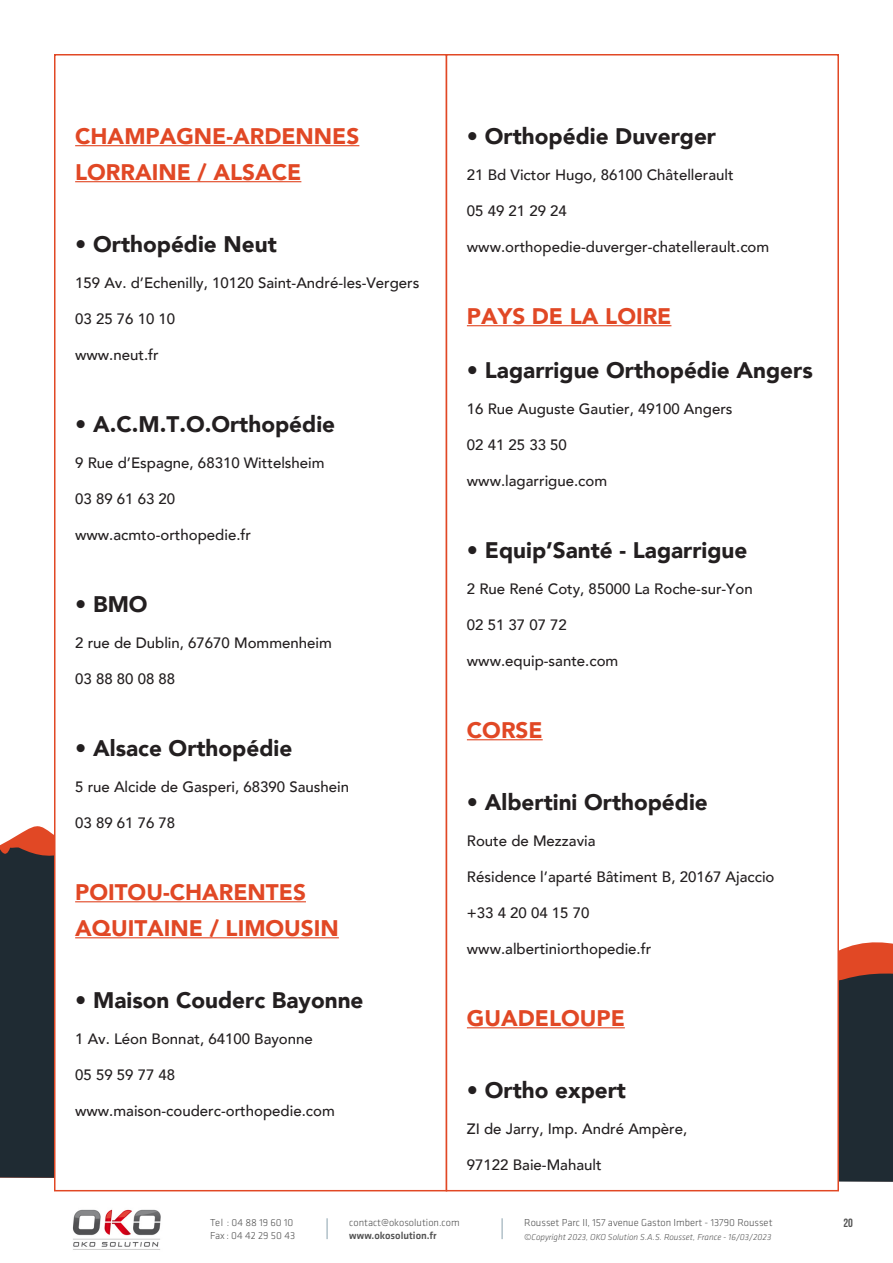
<style>
.page{position:relative;width:893px;height:1263px;background:#fff}
.page>*{position:absolute;margin:0;border:0;box-sizing:border-box;transform-origin:0 0}
.t1{font:900 22.5px "Avenir";color:#231f20}
.Paragraph_First{font:900 22.5px "Avenir";color:#e14825}
.Paragraph_First-2{font:500 15px "Avenir";color:#231f20}
.t2{font:700 12px "Bebas Neue";color:#535353}
.t3{font:300 10.5px "Klavika";color:#535353}
.t4{font:500 10.5px "Klavika";color:#535353}
.t5{font:italic 300 9px "Klavika";color:#535353}
</style>
<div class="page">
<svg style="left:0;top:847px;width:893px;height:335px;fill:#1f2b33"></svg>
<svg style="left:327px;top:1218px;width:1px;height:21px"></svg>
<svg style="left:502px;top:1218px;width:1px;height:21px"></svg>
<img style="left:73px;top:1209px;width:88px;height:41px">
<div style="left:54px;top:54px;width:393px;height:1137px;background:#fff;border:2px solid #e14825"></div>
<div style="left:446px;top:54px;width:393px;height:1137px;background:#fff;border:2px solid #e14825"></div>
<hr style="left:75px;top:145px;width:284px;height:1px;background:#e14825">
<hr style="left:75px;top:181px;width:226px;height:1px;background:#e14825">
<hr style="left:75px;top:901px;width:231px;height:1px;background:#e14825">
<hr style="left:75px;top:937px;width:264px;height:1px;background:#e14825">
<hr style="left:467px;top:325px;width:204px;height:1px;background:#e14825">
<hr style="left:467px;top:739px;width:76px;height:1px;background:#e14825">
<hr style="left:467px;top:1027px;width:158px;height:1px;background:#e14825">
<p class="Paragraph_First" style="left:75px;top:117px;width:286px">CHAMPAGNE-ARDENNES</p>
<p class="Paragraph_First" style="left:75px;top:153px;width:228px">LORRAINE / ALSACE</p>
<p class="t1" style="left:75px;top:225px;width:203px">• Orthopédie Neut</p>
<p class="Paragraph_First-2" style="left:75px;top:270px;width:346px">159 Av. d’Echenilly, 10120 Saint-André-les-Vergers</p>
<p class="Paragraph_First-2" style="left:75px;top:306px;width:102px">03 25 76 10 10</p>
<p class="Paragraph_First-2" style="left:75px;top:342px;width:85px">www.neut.fr</p>
<p class="t1" style="left:75px;top:405px;width:261px">• A.C.M.T.O.Orthopédie</p>
<p class="Paragraph_First-2" style="left:75px;top:450px;width:251px">9 Rue d’Espagne, 68310 Wittelsheim</p>
<p class="Paragraph_First-2" style="left:75px;top:486px;width:102px">03 89 61 63 20</p>
<p class="Paragraph_First-2" style="left:75px;top:522px;width:177px">www.acmto-orthopedie.fr</p>
<p class="t1" style="left:75px;top:585px;width:74px">• BMO</p>
<p class="Paragraph_First-2" style="left:75px;top:630px;width:258px">2 rue de Dublin, 67670 Mommenheim</p>
<p class="Paragraph_First-2" style="left:75px;top:666px;width:102px">03 88 80 08 88</p>
<p class="t1" style="left:75px;top:729px;width:219px">• Alsace Orthopédie</p>
<p class="Paragraph_First-2" style="left:75px;top:774px;width:275px">5 rue Alcide de Gasperi, 68390 Saushein</p>
<p class="Paragraph_First-2" style="left:75px;top:810px;width:102px">03 89 61 76 78</p>
<p class="Paragraph_First" style="left:75px;top:873px;width:232px">POITOU-CHARENTES</p>
<p class="Paragraph_First" style="left:75px;top:909px;width:265px">AQUITAINE / LIMOUSIN</p>
<p class="t1" style="left:75px;top:981px;width:290px">• Maison Couderc Bayonne</p>
<p class="Paragraph_First-2" style="left:75px;top:1026px;width:239px">1 Av. Léon Bonnat, 64100 Bayonne</p>
<p class="Paragraph_First-2" style="left:75px;top:1062px;width:102px">05 59 59 77 48</p>
<p class="Paragraph_First-2" style="left:75px;top:1098px;width:261px">www.maison-couderc-orthopedie.com</p>
<p class="t1" style="left:467px;top:117px;width:251px">• Orthopédie Duverger</p>
<p class="Paragraph_First-2" style="left:467px;top:162px;width:268px">21 Bd Victor Hugo, 86100 Châtellerault</p>
<p class="Paragraph_First-2" style="left:467px;top:198px;width:102px">05 49 21 29 24</p>
<p class="Paragraph_First-2" style="left:467px;top:234px;width:304px">www.orthopedie-duverger-chatellerault.com</p>
<p class="Paragraph_First" style="left:467px;top:297px;width:206px">PAYS DE LA LOIRE</p>
<p class="t1" style="left:467px;top:351px;width:347px">• Lagarrigue Orthopédie Angers</p>
<p class="Paragraph_First-2" style="left:467px;top:396px;width:267px">16 Rue Auguste Gautier, 49100 Angers</p>
<p class="Paragraph_First-2" style="left:467px;top:432px;width:102px">02 41 25 33 50</p>
<p class="Paragraph_First-2" style="left:467px;top:468px;width:142px">www.lagarrigue.com</p>
<p class="t1" style="left:467px;top:531px;width:282px">• Equip’Santé - Lagarrigue</p>
<p class="Paragraph_First-2" style="left:467px;top:576px;width:287px">2 Rue René Coty, 85000 La Roche-sur-Yon</p>
<p class="Paragraph_First-2" style="left:467px;top:612px;width:102px">02 51 37 07 72</p>
<p class="Paragraph_First-2" style="left:467px;top:648px;width:153px">www.equip-sante.com</p>
<p class="Paragraph_First" style="left:467px;top:711px;width:77px">CORSE</p>
<p class="t1" style="left:467px;top:783px;width:242px">• Albertini Orthopédie</p>
<p class="Paragraph_First-2" style="left:467px;top:828px;width:130px">Route de Mezzavia</p>
<p class="Paragraph_First-2" style="left:467px;top:864px;width:309px">Résidence l’aparté Bâtiment B, 20167 Ajaccio</p>
<p class="Paragraph_First-2" style="left:467px;top:900px;width:124px">+33 4 20 04 15 70</p>
<p class="Paragraph_First-2" style="left:467px;top:936px;width:186px">www.albertiniorthopedie.fr</p>
<p class="Paragraph_First" style="left:467px;top:999px;width:159px">GUADELOUPE</p>
<p class="t1" style="left:467px;top:1071px;width:161px">• Ortho expert</p>
<p class="Paragraph_First-2" style="left:467px;top:1116px;width:222px">ZI de Jarry, Imp. André Ampère,</p>
<p class="Paragraph_First-2" style="left:467px;top:1152px;width:136px">97122 Baie-Mahault</p>
<p class="t3" style="left:524px;top:1216px;width:250px">Rousset Parc II, 157 avenue Gaston Imbert - 13790 Rousset</p>
<p class="t5" style="left:524px;top:1231px;width:249px">©Copyright 2023, OKO Solution S.A.S. Rousset, France - 16/03/2023</p>
<p class="t3" style="left:210px;top:1216px;width:85px">Tel : 04 88 19 60 10</p>
<p class="t2" style="left:843px;top:1216px;width:11px">20</p>
<p class="t3" style="left:210px;top:1229px;width:87px">Fax : 04 42 29 50 43</p>
<p class="t3" style="left:349px;top:1216px;width:112px">contact@okosolution.com</p>
<p class="t4" style="left:349px;top:1228px;width:89px">www.okosolution.fr</p>
</div>
